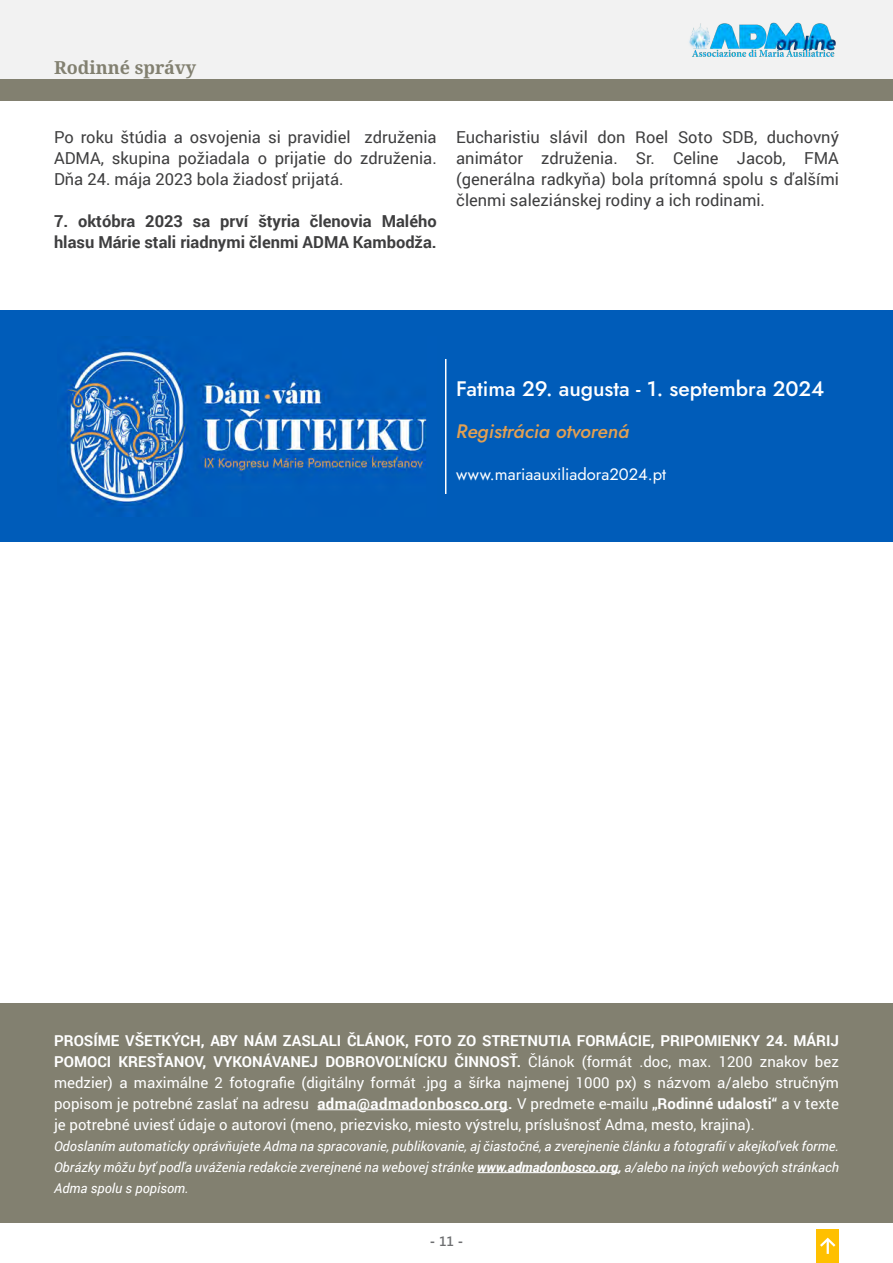
<style>
.page{position:relative;width:893px;height:1263px;background:#fff}
.page>*{position:absolute;margin:0;border:0;box-sizing:border-box;transform-origin:0 0}
.t1{font:500 21px "Jost";color:#fff}
.t2{font:italic 500 19.5px "Jost";color:#e3a051}
.t3{font:700 18px "Noto Serif";color:#828070}
.t4{font:16.5px/21px "Roboto";color:#3e3e3f;text-align:justify}
.t5{font:700 16.5px/21px "Roboto";color:#3e3e3f}
.t6{font:16.5px "Jost";color:#fff}
.t7{font:15px/21px "Roboto";color:#fff;text-align:justify}
.t8{font:italic 13.5px/21px "Roboto";color:#fff;text-align:justify}
.t9{font:700 13.5px "Segoe UI";color:#6d6e70}
.s1{font-weight:700}
.s2{font-weight:600}
</style>
<div class="page">
<div style="left:0;top:0;width:893px;height:80px;background:#f2f2f2"></div>
<img style="left:689px;top:22px;width:147px;height:35px">
<div style="left:816px;top:1229px;width:23px;height:34px;background:#ffc000"></div>
<svg style="left:820px;top:1237px;width:16px;height:17px"></svg>
<div style="left:0;top:1004px;width:893px;height:219px;background:#828070"></div>
<hr style="left:317px;top:1109px;width:191px;height:1px;background:#fff">
<hr style="left:477px;top:1172px;width:141px;height:1px;background:#fff">
<div style="left:0;top:80px;width:893px;height:20px;background:#828070"></div>
<div style="left:0;top:311px;width:893px;height:231px;background:#005cb9"></div>
<img style="left:67px;top:349px;width:360px;height:168px">
<hr style="left:445px;top:359px;width:1px;height:135px;background:#fff">
<p class="t3" style="left:54px;top:54px;width:144px">Rodinné správy</p>
<p class="t4" style="left:54px;top:126px;width:384px">Po roku štúdia a osvojenia si pravidiel združenia ADMA, skupina požiadala o prijatie do združenia.<br>Dňa 24. mája 2023 bola žiadosť prijatá.</p>
<p class="t5" style="left:54px;top:209px;width:384px">7. októbra 2023 sa prví štyria členovia Malého hlasu Márie stali riadnymi členmi ADMA Kambodža.</p>
<p class="t4" style="left:456px;top:126px;width:384px">Eucharistiu slávil don Roel Soto SDB, duchovný animátor združenia. Sr. Celine Jacob, FMA (generálna radkyňa) bola prítomná spolu s ďalšími členmi saleziánskej rodiny a ich rodinami.</p>
<p class="t1" style="left:456px;top:374px;width:370px">Fatima 29. augusta - 1. septembra 2024</p>
<p class="t2" style="left:456px;top:417px;width:174px">Registrácia otvorená</p>
<p class="t6" style="left:456px;top:463px;width:211px">www.mariaauxiliadora2024.pt</p>
<p class="t7" style="left:54px;top:1029px;width:786px"><span class="s1">PROSÍME VŠETKÝCH, ABY NÁM ZASLALI ČLÁNOK, FOTO ZO STRETNUTIA FORMÁCIE, PRIPOMIENKY 24. MÁRIJ POMOCI KRESŤANOV, VYKONÁVANEJ DOBROVOĽNÍCKU ČINNOSŤ.</span> Článok (formát .doc, max. 1200 znakov bez medzier) a maximálne 2 fotografie (digitálny formát .jpg a šírka najmenej 1000 px) s názvom a/alebo stručným popisom je potrebné zaslať na adresu <span class="s1">adma@admadonbosco.org.</span> V predmete e-mailu <span class="s1">„Rodinné udalosti“</span> a v texte je potrebné uviesť údaje o autorovi (meno, priezvisko, miesto výstrelu, príslušnosť Adma, mesto, krajina).</p>
<p class="t8" style="left:54px;top:1135px;width:786px">Odoslaním automaticky oprávňujete Adma na spracovanie, publikovanie, aj čiastočné, a zverejnenie článku a fotografií v akejkoľvek forme.<br>Obrázky môžu byť podľa uváženia redakcie zverejnené na webovej stránke <span class="s1">www.admadonbosco.org,</span> a/alebo na iných webových stránkach Adma spolu s popisom.</p>
<p class="t9" style="left:430px;top:1229px;width:35px">- <span class="s2">11</span> -</p>
</div>
